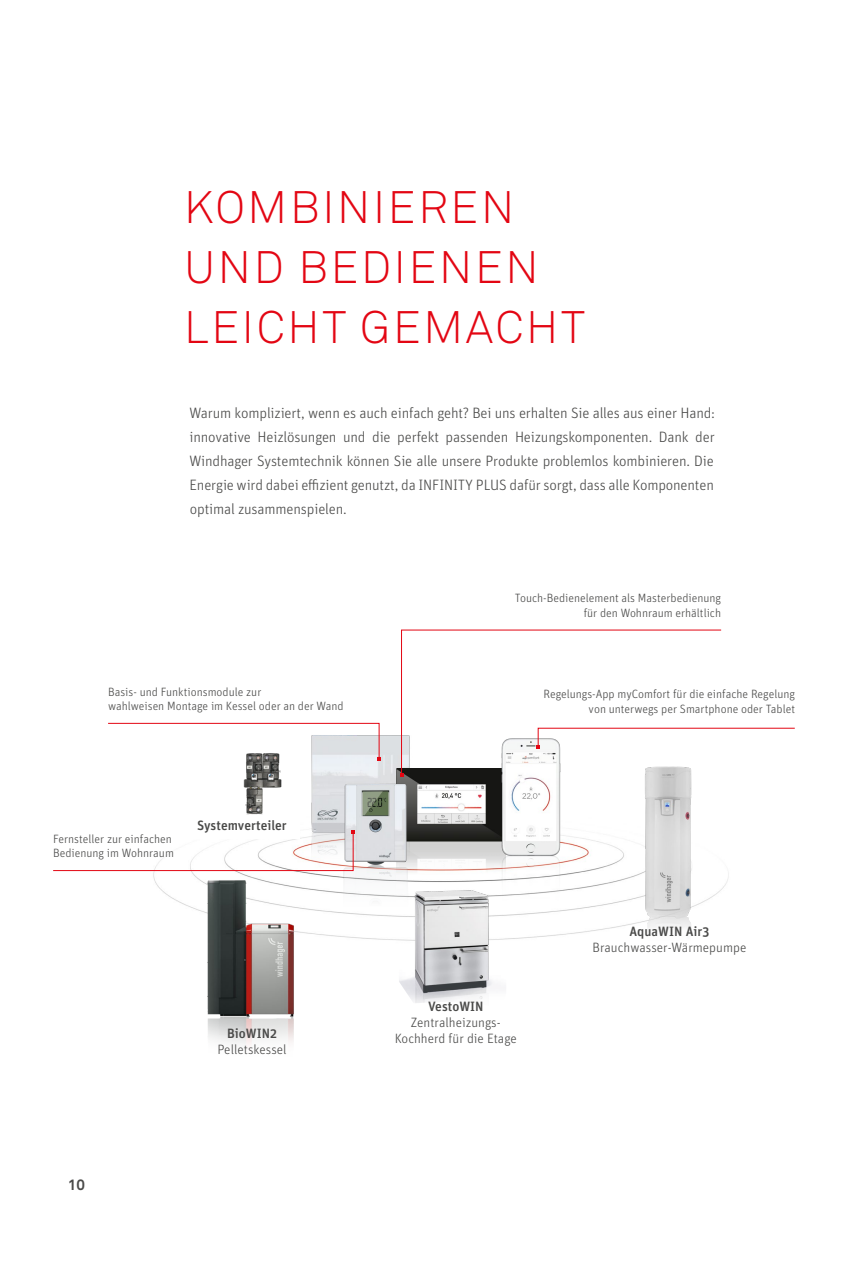
<style>
.page{position:relative;width:859px;height:1263px;background:#fff}
.page>*{position:absolute;margin:0;border:0;box-sizing:border-box;transform-origin:0 0}
.t1{font:300 45px/60px "Akkurat Pro";letter-spacing:.06em;color:#e30613}
.t2{font:300 15px/24px "Unit OT";letter-spacing:-.01em;color:#4a4a49;text-align:justify}
.t3{font:700 15px "Akkurat Pro";color:#4a4a49}
.t4{font:300 13.5px/15.8px "Unit OT";color:#4a4a49;text-align:center}
.t5{font:500 13.5px "Unit OT";color:#4a4a49}
.t6{font:300 12px/14.4px "Unit OT";color:#4a4a49;text-align:right}
</style>
<div class="page">
<img style="left:311px;top:735px;width:90px;height:96px">
<img style="left:396px;top:769px;width:102px;height:102px">
<img style="left:243px;top:761px;width:39px;height:54px">
<img style="left:328px;top:780px;width:105px;height:117px">
<svg style="left:53px;top:831px;width:302px;height:40px"></svg>
<img style="left:498px;top:776px;width:65px;height:164px">
<svg style="left:722px;top:727px;width:73px;height:2px"></svg>
<svg style="left:108px;top:723px;width:273px;height:38px"></svg>
<div style="left:184px;top:815px;width:116px;height:24px;background:#fff"></div>
<svg style="left:401px;top:629px;width:321px;height:147px"></svg>
<img style="left:396px;top:871px;width:111px;height:132px">
<img style="left:641px;top:766px;width:55px;height:162px">
<img style="left:193px;top:877px;width:120px;height:168px">
<h1 class="t1" style="left:184px;top:177px;width:402px">KOMBINIEREN<br>UND BEDIENEN<br>LEICHT GEMACHT</h1>
<p class="t2" style="left:189px;top:401px;width:527px">Warum kompliziert, wenn es auch einfach geht? Bei uns erhalten Sie alles aus einer Hand: innovative Heizlösungen und die perfekt passenden Heizungskomponenten. Dank der Windhager Systemtechnik können Sie alle unsere Produkte problemlos kombinieren. Die Energie wird dabei effizient genutzt, da INFINITY PLUS dafür sorgt, dass alle Komponenten optimal zusammenspielen.</p>
<p class="t6" style="left:108px;top:684px;width:237px;text-align:left">Basis- und Funktionsmodule zur<br>wahlweisen Montage im Kessel oder an der Wand</p>
<p class="t6" style="left:53px;top:832px;width:122px;text-align:left">Fernsteller zur einfachen<br>Bedienung im Wohnraum</p>
<p class="t5" style="left:197px;top:817px;width:91px">Systemverteiler</p>
<p class="t3" style="left:68px;top:1175px;width:19px">10</p>
<p class="t5" style="left:227px;top:1024px;width:51px">BioWIN2</p>
<p class="t4" style="left:217px;top:1041px;width:71px">Pelletskessel</p>
<p class="t6" style="left:515px;top:591px;width:208px">Touch-Bedienelement als Masterbedienung für den Wohnraum erhältlich</p>
<p class="t6" style="left:543px;top:687px;width:253px">Regelungs-App myComfort für die einfache Regelung von unterwegs per Smartphone oder Tablet</p>
<p class="t5" style="left:428px;top:998px;width:57px">VestoWIN</p>
<p class="t4" style="left:395px;top:1014px;width:124px">Zentralheizungs-<br>Kochherd für die Etage</p>
<p class="t5" style="left:630px;top:923px;width:81px">AquaWIN Air3</p>
<p class="t4" style="left:593px;top:940px;width:155px">Brauchwasser-Wärmepumpe</p>
</div>
